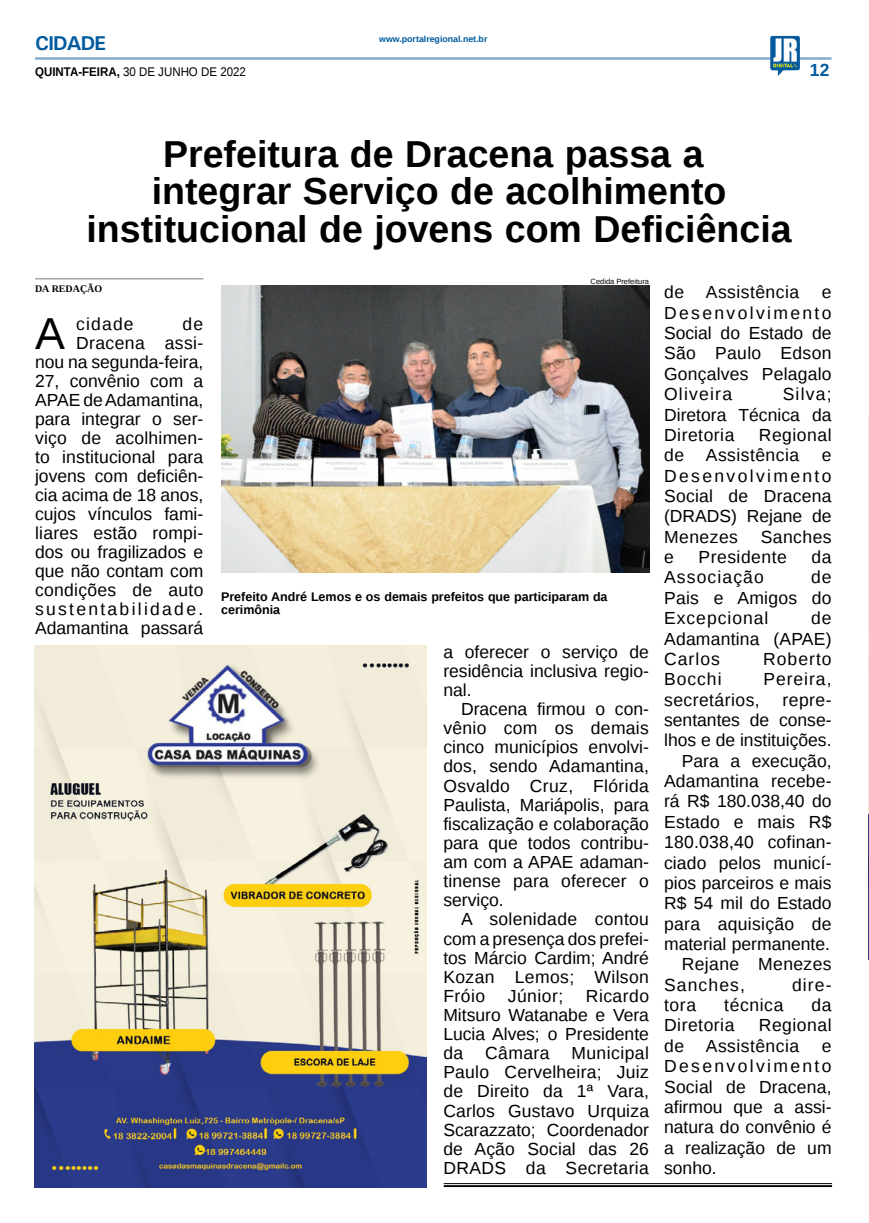
<style>
.page{position:relative;width:869px;height:1223px;background:#fff}
.page>*{position:absolute;margin:0;border:0;box-sizing:border-box;transform-origin:0 0}
.MATÉRIA{font:44.75px "Liberation Sans";color:#000}
.TÍTULO{font:700 37.5px "Liberation Sans";color:#000}
.TITULO_PG{font:700 20px "Univers";letter-spacing:-.04em;color:#005a9e}
.MATÉRIA-2{font:17.5px/20.4px "Liberation Sans";letter-spacing:.01em;color:#000;text-align:justify}
.MATÉRIA-3{font:17.5px "Liberation Sans";letter-spacing:.03em;color:#000}
.MATÉRIA-4{font:17.5px "Liberation Sans";letter-spacing:.065em;color:#000}
.MATÉRIA-5{font:17.5px "Liberation Sans";letter-spacing:.055em;color:#000}
.MATÉRIA-6{font:17.5px "Liberation Sans";letter-spacing:.06em;color:#000}
.MATÉRIA-7{font:17.5px "Liberation Sans";letter-spacing:.035em;color:#000}
.TÍTULO-2{font:700 17.5px "Liberation Sans";color:#005a9e}
.LEGENDA{font:700 12.5px "Liberation Sans";color:#000}
.DATA_PG{font:12.5px "Liberation Sans";color:#000;scale:.92 1}
.CRÉDITO_NOME{font:700 10px "Liberation Serif";color:#000}
.DATA_PG-2{font:700 8.75px "Liberation Sans";color:#005a9e}
.CRÉDITO_FOTO{font:7.5px "Liberation Sans";color:#000}
.s1{font-weight:700}
</style>
<div class="page">
<hr style="left:35px;top:57px;width:796px;height:3px;background:#005a9e">
<img style="left:769px;top:36px;width:30px;height:40px">
<hr style="left:443px;top:1183px;width:388px;height:1px;background:#000">
<hr style="left:443px;top:1185px;width:388px;height:2px;background:#000">
<img style="left:35px;top:645px;width:392px;height:542px">
<img style="left:868px;top:417px;width:1px;height:542px">
<img style="left:221px;top:285px;width:427px;height:287px">
<hr style="left:35px;top:278px;width:168px;height:1px;background:#939598">
<p class="TITULO_PG" style="left:35px;top:31px;width:72px">CIDADE</p>
<p class="DATA_PG" style="left:35px;top:65px;width:230px"><span class="s1">QUINTA-FEIRA,</span> 30 DE JUNHO DE 2022</p>
<p class="DATA_PG-2" style="left:379px;top:33px;width:110px">www.portalregional.net.br</p>
<p class="TÍTULO-2" style="left:809px;top:58px;width:21px">12</p>
<p class="TÍTULO" style="left:163px;top:128px;width:541px">Prefeitura de Dracena passa a</p>
<p class="TÍTULO" style="left:152px;top:165px;width:576px">integrar Serviço de acolhimento</p>
<p class="TÍTULO" style="left:86px;top:203px;width:706px">institucional de jovens com Deficiência</p>
<p class="CRÉDITO_NOME" style="left:35px;top:282px;width:69px">DA REDAÇÃO</p>
<p class="MATÉRIA" style="left:35px;top:308px;width:31px">A</p>
<p class="MATÉRIA-2" style="left:76px;top:315px;width:59px">cidade</p>
<p class="CRÉDITO_FOTO" style="left:590px;top:277px;width:60px">Cedida Prefeitura</p>
<p class="MATÉRIA-2" style="left:663px;top:283px;width:136px">de Assistência</p>
<p class="MATÉRIA-2" style="left:663px;top:283px;width:169px;text-indent:158px">e Desenvolvimento Social do Estado de São Paulo Edson Gonçalves Pelagalo Oliveira</p>
<p class="MATÉRIA-2" style="left:35px;top:315px;width:170px;line-height:19px;text-align:right">de<br>Dracena assi-<br>nou na segunda-feira,<br>27, convênio com a<br>APAE de Adamantina, para integrar o ser&shy;viço de acolhimen&shy;to institucional para jovens com deficiên&shy;cia acima de 18 anos, cujos vínculos fami&shy;liares estão rompi&shy;dos ou fragilizados e que não contam com condições de auto sustentabilidade.<br>Adamantina passará</p>
<p class="MATÉRIA-2" style="left:663px;top:384px;width:169px;text-indent:118px">Silva; Diretora Técnica da Diretoria</p>
<p class="MATÉRIA-2" style="left:663px;top:425px;width:169px;text-indent:95px">Regional de Assistência</p>
<p class="MATÉRIA-2" style="left:663px;top:446px;width:169px;text-indent:158px">e Desenvolvimento Social de Dracena (DRADS) Rejane de Menezes</p>
<p class="MATÉRIA-2" style="left:760px;top:527px;width:72px">Sanches</p>
<p class="MATÉRIA-2" style="left:663px;top:547px;width:11px">e</p>
<p class="MATÉRIA-3" style="left:698px;top:547px;width:90px">Presidente</p>
<p class="MATÉRIA-2" style="left:811px;top:547px;width:21px">da</p>
<p class="MATÉRIA-4" style="left:663px;top:567px;width:101px">Associação</p>
<p class="MATÉRIA-2" style="left:663px;top:568px;width:169px;text-indent:147px">de Pais e Amigos do Excepcional</p>
<p class="LEGENDA" style="left:221px;top:588px;width:388px">Prefeito André Lemos e os demais prefeitos que participaram da</p>
<p class="LEGENDA" style="left:221px;top:601px;width:61px">cerimônia</p>
<p class="MATÉRIA-2" style="left:663px;top:608px;width:169px;text-indent:147px">de Adamantina (APAE)<br>Carlos</p>
<p class="MATÉRIA-2" style="left:443px;top:643px;width:207px;line-height:19.1px">a oferecer o serviço de residência inclusiva regio&shy;nal.</p>
<p class="MATÉRIA-2" style="left:443px;top:700px;width:207px;line-height:19.1px;text-indent:18px">Dracena firmou o con&shy;vênio com os demais cinco municípios envolvi&shy;dos, sendo Adamantina, Osvaldo Cruz, Flórida Paulista, Mariápolis, para fiscalização e colaboração para que todos contribu&shy;am com a APAE adaman&shy;tinense para oferecer o serviço.</p>
<p class="MATÉRIA-2" style="left:443px;top:910px;width:207px;line-height:19.1px;text-indent:18px">A solenidade contou com a presença dos prefei&shy;tos Márcio Cardim; André Kozan Lemos; Wilson Fróio</p>
<p class="MATÉRIA-6" style="left:762px;top:649px;width:70px">Roberto</p>
<p class="MATÉRIA-2" style="left:663px;top:669px;width:59px">Bocchi</p>
<p class="MATÉRIA-5" style="left:763px;top:669px;width:70px">Pereira,</p>
<p class="MATÉRIA-2" style="left:663px;top:690px;width:97px">secretários,</p>
<p class="MATÉRIA-2" style="left:663px;top:690px;width:169px;text-indent:118px">repre&shy;sentantes de conse&shy;lhos e de instituições.</p>
<p class="MATÉRIA-2" style="left:663px;top:751px;width:169px;text-indent:18px">Para a execução, Adamantina recebe&shy;rá R$ 180.038,40 do Estado e mais R$ 180.038,40 cofinan&shy;ciado pelos municí&shy;pios parceiros e mais R$ 54 mil do Estado para aquisição de material permanente.</p>
<p class="MATÉRIA-2" style="left:663px;top:954px;width:169px;text-indent:18px">Rejane Menezes<br>Sanches,</p>
<p class="MATÉRIA-2" style="left:791px;top:975px;width:41px">dire-</p>
<p class="MATÉRIA-2" style="left:507px;top:986px;width:57px">Júnior;</p>
<p class="MATÉRIA-2" style="left:443px;top:987px;width:207px;line-height:19.1px;text-indent:142px">Ricardo Mitsuro Watanabe e Vera Lucia Alves; o Presidente da Câmara Municipal Paulo Cervelheira; Juiz de Direito da 1ª Vara, Carlos Gustavo Urquiza Scarazzato; Coordenador de Ação Social das 26<br>DRADS da Secretaria</p>
<p class="MATÉRIA-2" style="left:663px;top:995px;width:33px">tora</p>
<p class="MATÉRIA-7" style="left:723px;top:995px;width:61px">técnica</p>
<p class="MATÉRIA-2" style="left:811px;top:995px;width:22px">da</p>
<p class="MATÉRIA-3" style="left:663px;top:1015px;width:72px">Diretoria</p>
<p class="MATÉRIA-2" style="left:663px;top:1015px;width:169px;text-indent:95px">Regional de Assistência</p>
<p class="MATÉRIA-2" style="left:663px;top:1036px;width:169px;text-indent:158px">e Desenvolvimento Social de Dracena, afirmou que a assi&shy;natura do convênio é a realização de um sonho.</p>
</div>
